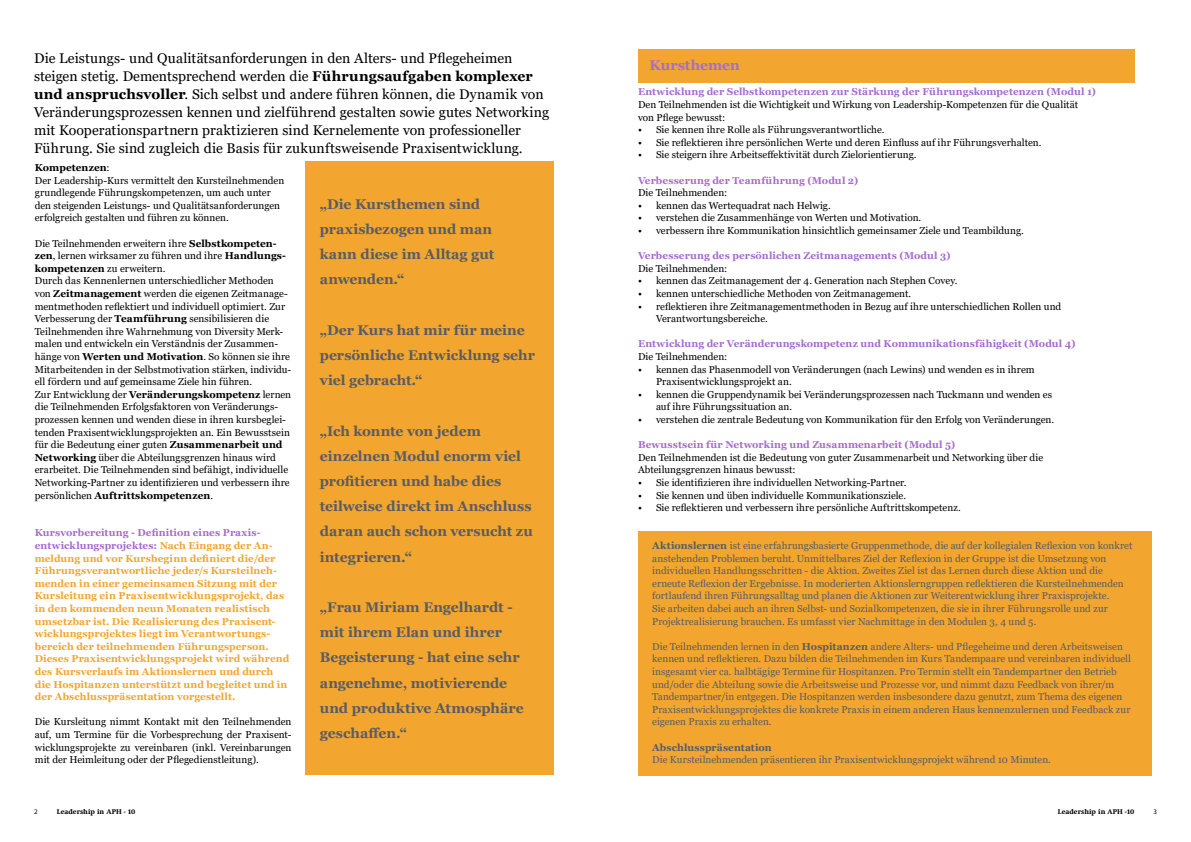
<style>
.page{position:relative;width:1191px;height:842px;background:#fff}
.page>*{position:absolute;margin:0;border:0;box-sizing:border-box;transform-origin:0 0}
.t1{font:14px/18px "Georgia";color:#000}
.t2{font:700 14px/25.2px "Georgia";color:#5b5c63}
.t3{font:700 14px "Georgia";letter-spacing:-.005em;color:#a66ccb}
.t4{font:10px/12.6px "Georgia";color:#000}
.t5{font:10px/12.6px "Georgia";color:#5b5c63}
.t6{font:700 10px/12.6px "Georgia";letter-spacing:.01em;color:#f2a62f}
.t7{font:700 10px "Georgia";letter-spacing:.01em;color:#a66ccb}
.t8{font:700 10px "Georgia";letter-spacing:.01em;color:#5b5c63}
.t9{font:700 7px "Swift Neue LT Pro";letter-spacing:.01em;color:#000}
.t10{font:7px "Myriad Pro";color:#000}
.s1{font-weight:700}
.s2{color:#a66ccb}
</style>
<div class="page">
<div style="left:638px;top:49px;width:496px;height:33px;background:#f2a62f"></div>
<div style="left:306px;top:162px;width:248px;height:613px;background:#f2a62f"></div>
<div style="left:638px;top:531px;width:513px;height:245px;background:#f2a62f"></div>
<p class="t1" style="left:34px;top:50px;width:516px">Die Leistungs- und Qualitätsanforderungen in den Alters- und Pflegeheimen steigen stetig. Dementsprechend werden die <span class="s1">Führungsaufgaben komplexer und anspruchsvoller</span>. Sich selbst und andere führen können, die Dynamik von Veränderungsprozessen kennen und zielführend gestalten sowie gutes Networking mit Kooperationspartnern praktizieren sind Kernelemente von professioneller Führung. Sie sind zugleich die Basis für zukunftsweisende Praxisentwicklung.</p>
<p class="t4" style="left:35px;top:161px;width:251px"><span class="s1">Kompetenzen</span>:<br>Der Leadership-Kurs vermittelt den Kursteilnehmenden grundlegende Führungskompetenzen, um auch unter den steigenden Leistungs- und Qualitätsanforderungen erfolgreich gestalten und führen zu können.</p>
<p class="t4" style="left:35px;top:237px;width:258px">Die Teilnehmenden erweitern ihre <span class="s1">Selbstkompeten&shy;zen</span>, lernen wirksamer zu führen und ihre <span class="s1">Handlungs&shy;kompetenzen</span> zu erweitern.<br>Durch das Kennenlernen unterschiedlicher Methoden von <span class="s1">Zeitmanagement</span> werden die eigenen Zeitmanage&shy;mentmethoden reflektiert und individuell optimiert. Zur Verbesserung der <span class="s1">Teamführung</span> sensibilisieren die Teilnehmenden ihre Wahrnehmung von Diversity Merk&shy;malen und entwickeln ein Verständnis der Zusammen&shy;hänge von <span class="s1">Werten und Motivation</span>. So können sie ihre Mitarbeitenden in der Selbstmotivation stärken, individu&shy;ell fördern und auf gemeinsame Ziele hin führen.<br>Zur Entwicklung der <span class="s1">Veränderungskompetenz</span> lernen die Teilnehmenden Erfolgsfaktoren von Veränderungs&shy;prozessen kennen und wenden diese in ihren kursbeglei&shy;tenden Praxisentwicklungsprojekten an. Ein Bewusstsein für die Bedeutung einer guten <span class="s1">Zusammenarbeit und Networking</span> über die Abteilungsgrenzen hinaus wird erarbeitet. Die Teilnehmenden sind befähigt, individuelle Networking-Partner zu identifizieren und verbessern ihre persönlichen <span class="s1">Auftrittskompetenzen</span>.</p>
<p class="t6" style="left:35px;top:527px;width:256px"><span class="s2">Kursvorbereitung - Definition eines Praxis&shy;entwicklungsprojektes:</span> Nach Eingang der An&shy;meldung und vor Kursbeginn definiert die/der Führungsverantwortliche jeder/s Kursteilneh&shy;menden in einer gemeinsamen Sitzung mit der Kursleitung ein Praxisentwicklungsprojekt, das in den kommenden neun Monaten realistisch umsetzbar ist. Die Realisierung des Praxisent&shy;wicklungsprojektes liegt im Verantwortungs&shy;bereich der teilnehmenden Führungsperson.<br>Dieses Praxisentwicklungsprojekt wird während des Kursverlaufs im Aktionslernen und durch die Hospitanzen unterstützt und begleitet und in der Abschlusspräsentation vorgestellt.</p>
<p class="t4" style="left:35px;top:716px;width:258px;text-align:justify">Die Kursleitung nimmt Kontakt mit den Teilnehmenden auf, um Termine für die Vorbesprechung der Praxisent&shy;wicklungsprojekte zu vereinbaren (inkl. Vereinbarungen mit der Heimleitung oder der Pflegedienstleitung).</p>
<h1 class="t2" style="left:320px;top:191px;width:176px">„Die Kursthemen sind praxisbezogen und man kann diese im Alltag gut anwenden.“</h1>
<h1 class="t2" style="left:320px;top:317px;width:217px">„Der Kurs hat mir für meine persönliche Entwicklung sehr viel gebracht.“</h1>
<h1 class="t2" style="left:320px;top:418px;width:215px">„Ich konnte von jedem einzelnen Modul enorm viel profitieren und habe dies teilweise direkt im Anschluss daran auch schon versucht zu integrieren.“</h1>
<h1 class="t2" style="left:320px;top:594px;width:206px">„Frau Miriam Engelhardt - mit ihrem Elan und ihrer<br>Begeisterung - hat eine sehr angenehme, motivierende und produktive Atmosphäre geschaffen.“</h1>
<h1 class="t3" style="left:649px;top:56px;width:92px">Kursthemen</h1>
<p class="t7" style="left:638px;top:85px;width:459px">Entwicklung der Selbstkompetenzen zur Stärkung der Führungskompetenzen (Modul 1)</p>
<p class="t4" style="left:638px;top:98px;width:442px">Den Teilnehmenden ist die Wichtigkeit und Wirkung von Leadership-Kompetenzen für die Qualität von Pflege bewusst:</p>
<p class="t4" style="left:638px;top:124px;width:248px">• Sie kennen ihre Rolle als Führungsverantwortliche.</p>
<p class="t4" style="left:638px;top:136px;width:405px">• Sie reflektieren ihre persönlichen Werte und deren Einfluss auf ihr Führungsverhalten.</p>
<p class="t4" style="left:638px;top:149px;width:280px">• Sie steigern ihre Arbeitseffektivität durch Zielorientierung.</p>
<p class="t7" style="left:638px;top:174px;width:222px">Verbesserung der Teamführung (Modul 2)</p>
<p class="t4" style="left:638px;top:187px;width:91px">Die Teilnehmenden:</p>
<p class="t4" style="left:638px;top:199px;width:194px">• kennen das Wertequadrat nach Helwig.</p>
<p class="t4" style="left:638px;top:212px;width:285px">• verstehen die Zusammenhänge von Werten und Motivation.</p>
<p class="t4" style="left:638px;top:224px;width:387px">• verbessern ihre Kommunikation hinsichtlich gemeinsamer Ziele und Teambildung.</p>
<p class="t7" style="left:638px;top:249px;width:314px">Verbesserung des persönlichen Zeitmanagements (Modul 3)</p>
<p class="t4" style="left:638px;top:262px;width:91px">Die Teilnehmenden:</p>
<p class="t4" style="left:638px;top:275px;width:321px">• kennen das Zeitmanagement der 4. Generation nach Stephen Covey.</p>
<p class="t4" style="left:638px;top:287px;width:275px">• kennen unterschiedliche Methoden von Zeitmanagement.</p>
<p class="t4" style="left:656px;top:300px;width:407px;text-indent:-18px">• reflektieren ihre Zeitmanagementmethoden in Bezug auf ihre unterschiedlichen Rollen und<br>Verantwortungsbereiche.</p>
<p class="t7" style="left:638px;top:337px;width:439px">Entwicklung der Veränderungskompetenz und Kommunikationsfähigkeit (Modul 4)</p>
<p class="t4" style="left:638px;top:350px;width:91px">Die Teilnehmenden:</p>
<p class="t4" style="left:656px;top:363px;width:380px;text-indent:-18px">• kennen das Phasenmodell von Veränderungen (nach Lewins) und wenden es in ihrem<br>Praxisentwicklungsprojekt an.</p>
<p class="t4" style="left:656px;top:388px;width:398px;text-indent:-18px">• kennen die Gruppendynamik bei Veränderungsprozessen nach Tuckmann und wenden es auf ihre Führungssituation an.</p>
<p class="t4" style="left:638px;top:413px;width:418px">• verstehen die zentrale Bedeutung von Kommunikation für den Erfolg von Veränderungen.</p>
<p class="t7" style="left:638px;top:438px;width:319px">Bewusstsein für Networking und Zusammenarbeit (Modul 5)</p>
<p class="t4" style="left:638px;top:451px;width:407px">Den Teilnehmenden ist die Bedeutung von guter Zusammenarbeit und Networking über die<br>Abteilungsgrenzen hinaus bewusst:</p>
<p class="t4" style="left:638px;top:476px;width:270px">• Sie identifizieren ihre individuellen Networking-Partner.</p>
<p class="t4" style="left:638px;top:489px;width:270px">• Sie kennen und üben individuelle Kommunikationsziele.</p>
<p class="t4" style="left:638px;top:502px;width:324px">• Sie reflektieren und verbessern ihre persönliche Auftrittskompetenz.</p>
<p class="t5" style="left:652px;top:539px;width:482px"><span class="s1">Aktionslernen</span> ist eine erfahrungsbasierte Gruppenmethode, die auf der kollegialen Reflexion von konkret anstehenden Problemen beruht. Unmittelbares Ziel der Reflexion in der Gruppe ist die Umsetzung von individuellen Handlungsschritten - die Aktion. Zweites Ziel ist das Lernen durch diese Aktion und die erneute Reflexion der Ergebnisse. In moderierten Aktionslerngruppen reflektieren die Kursteilnehmenden fortlaufend ihren Führungsalltag und planen die Aktionen zur Weiterentwicklung ihrer Praxisprojekte.<br>Sie arbeiten dabei auch an ihren Selbst- und Sozialkompetenzen, die sie in ihrer Führungsrolle und zur Projektrealisierung brauchen. Es umfasst vier Nachmittage in den Modulen 3, 4 und 5.</p>
<p class="t5" style="left:652px;top:640px;width:480px">Die Teilnehmenden lernen in den <span class="s1">Hospitanzen</span> andere Alters- und Pflegeheime und deren Arbeitsweisen kennen und reflektieren. Dazu bilden die Teilnehmenden im Kurs Tandempaare und vereinbaren individuell insgesamt vier ca. halbtägige Termine für Hospitanzen. Pro Termin stellt ein Tandempartner den Betrieb und/oder die Abteilung sowie die Arbeitsweise und Prozesse vor, und nimmt dazu Feedback von ihrer/m Tandempartner/in entgegen. Die Hospitanzen werden insbesondere dazu genutzt, zum Thema des eigenen Praxisentwicklungsprojektes die konkrete Praxis in einem anderen Haus kennenzulernen und Feedback zur eigenen Praxis zu erhalten.</p>
<p class="t8" style="left:652px;top:741px;width:121px">Abschlusspräsentation</p>
<p class="t5" style="left:652px;top:754px;width:400px">Die Kursteilnehmenden präsentieren ihr Praxisentwicklungsprojekt während 10 Minuten.</p>
<p class="t10" style="left:34px;top:807px;width:5px">2</p>
<p class="t9" style="left:57px;top:807px;width:80px">Leadership in APH - 10</p>
<p class="t9" style="left:1057px;top:807px;width:78px">Leadership in APH -10</p>
<p class="t10" style="left:1153px;top:807px;width:5px">3</p>
</div>
